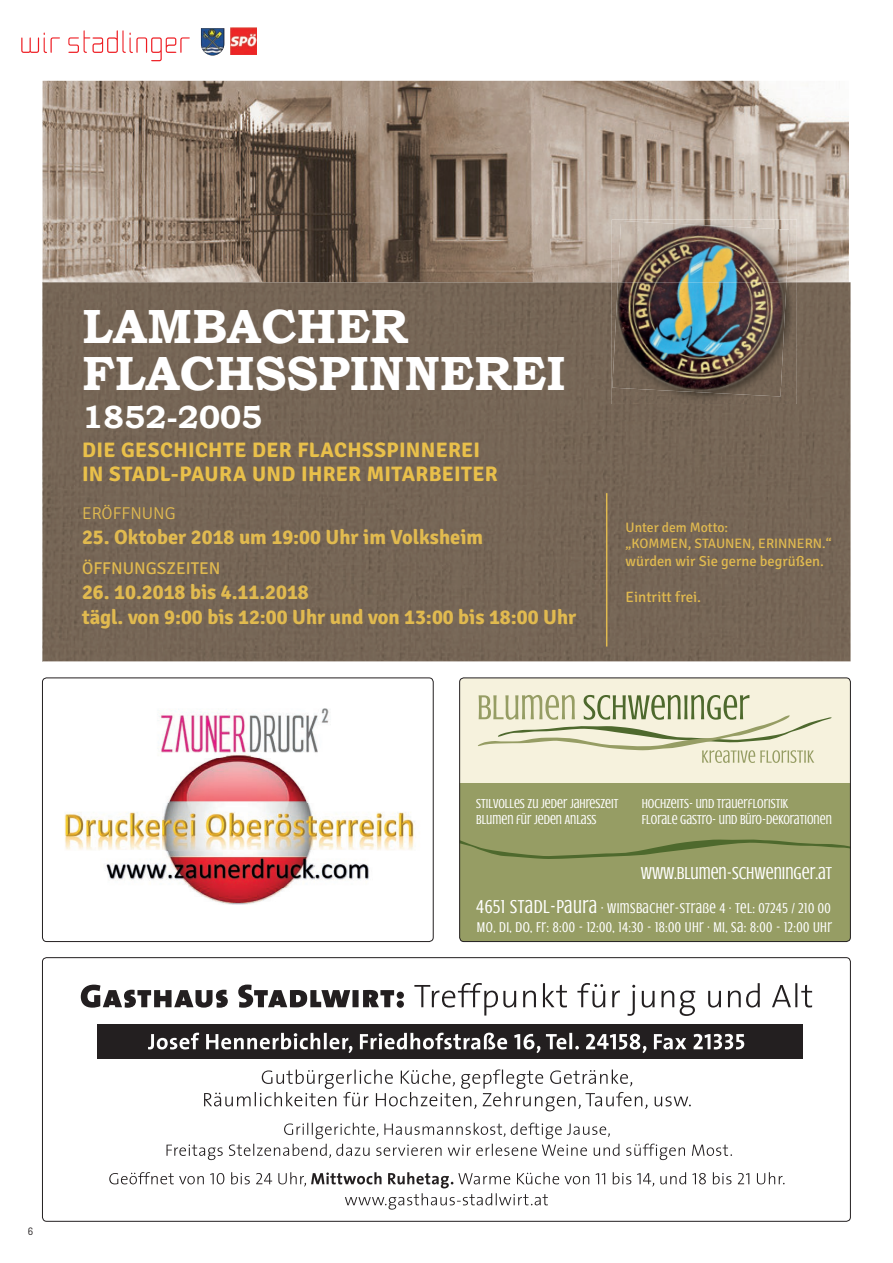
<style>
.page{position:relative;width:893px;height:1263px;background:#fff}
.page>*{position:absolute;margin:0;border:0;box-sizing:border-box;transform-origin:0 0}
.t1{font:700 48px/46.7px "Bookman Old Style";color:#fff}
.t2{font:700 31.95px "Bookman Old Style";color:#fff}
.t3{font:700 21px/24px "Signika";color:#e9c04a}
.t4{font:700 20.55px/24.6px "Signika";color:#e1ba4f}
.t5{font:17.85px "Crushed";color:#fff}
.t6{font:17.1px "Signika";color:#e1ba4f}
.t7{font:300 17.1px "Signika";color:#e1ba4f}
.t8{font:15px "Signika";color:#e1ba4f}
.t9{font:14.55px/18.3px "Crushed";letter-spacing:.025em;color:#fff}
.t10{font:14.55px "Signika";color:#e1ba4f}
.t11{font:13.65px/16.5px "Signika";color:#e1ba4f}
.t12{font:13.35px/16px "Crushed";color:#fff}
.t13{font:10.5px "CADIN Caps";color:#231f20}
.s1{font-size:19.2px}
.s2{font-size:15.3px}
</style>
<div class="page">
<img style="left:201px;top:28px;width:23px;height:28px">
<svg style="left:21px;top:30px;width:169px;height:31px"></svg>
<img style="left:230px;top:28px;width:27px;height:26px">
<img style="left:158px;top:708px;width:171px;height:45px">
<img style="left:167px;top:754px;width:142px;height:151px">
<img style="left:64px;top:804px;width:351px;height:46px">
<img style="left:106px;top:850px;width:263px;height:37px">
<div style="left:42px;top:678px;width:391px;height:264px;border:1px solid #231f20;border-radius:4px"></div>
<div style="left:460px;top:678px;width:390px;height:263px;background:#f6f2dd;border-radius:4px"></div>
<div style="left:460px;top:783px;width:390px;height:158px;background:#969d64"></div>
<svg style="left:478px;top:695px;width:354px;height:68px"></svg>
<svg style="left:461px;top:839px;width:388px;height:20px"></svg>
<div style="left:459px;top:678px;width:392px;height:264px;border:1px solid #231f20;border-radius:4px"></div>
<div style="left:97px;top:1025px;width:706px;height:34px;background:#231f20"></div>
<svg style="left:109px;top:1172px;width:676px;height:37px"></svg>
<svg style="left:167px;top:1123px;width:565px;height:37px"></svg>
<svg style="left:204px;top:1069px;width:487px;height:42px"></svg>
<svg style="left:148px;top:1033px;width:596px;height:20px"></svg>
<svg style="left:81px;top:983px;width:731px;height:33px"></svg>
<img style="left:42px;top:81px;width:807px;height:580px">
<div style="left:43px;top:282px;width:808px;height:379px;background:#766656"></div>
<img style="left:612px;top:220px;width:185px;height:184px">
<img style="left:618px;top:221px;width:171px;height:61px">
<img style="left:612px;top:282px;width:174px;height:114px">
<hr style="left:606px;top:493px;width:1px;height:153px;background:#e1ba4f">
<h1 class="t1" style="left:82px;top:303px;width:485px">LAMBACHER<br>FLACHSSPINNEREI</h1>
<h2 class="t2" style="left:82px;top:398px;width:182px">1852-2005</h2>
<h3 class="t3" style="left:82px;top:438px;width:417px">DIE GESCHICHTE DER FLACHSSPINNEREI<br>IN STADL-PAURA UND IHRER MITARBEITER</h3>
<p class="t7" style="left:82px;top:504px;width:95px">ERÖFFNUNG</p>
<h3 class="t4" style="left:82px;top:525px;width:403px">25. Oktober 2018 um 19:00 Uhr im Volksheim</h3>
<p class="t6" style="left:82px;top:559px;width:140px">ÖFFNUNGSZEITEN</p>
<h3 class="t4" style="left:82px;top:580px;width:496px">26. 10.2018 bis 4.11.2018<br>tägl. von 9:00 bis 12:00 Uhr und von 13:00 bis 18:00 Uhr</h3>
<p class="t11" style="left:626px;top:519px;width:207px">Unter dem Motto:<br>„KOMMEN, STAUNEN, ERINNERN.“</p>
<p class="t10" style="left:626px;top:553px;width:200px">würden wir Sie gerne begrüßen.</p>
<p class="t8" style="left:626px;top:588px;width:77px">Eintritt frei.</p>
<p class="t12" style="left:476px;top:796px;width:144px">STILVOLLES ZU JEDER JAHRESZEIT<br>BLUMEN FÜR JEDEN ANLASS</p>
<p class="t12" style="left:642px;top:796px;width:192px">HOCHZEITS- UND TRAUERFLORISTIK<br>FLORALE GASTRO- UND BÜRO-DEKORATIONEN</p>
<h3 class="t5" style="left:641px;top:863px;width:193px">WWW.BLUMEN-SCHWENINGER.AT</h3>
<p class="t9" style="left:476px;top:899px;width:357px"><span class="s1">4651 STADL-PAURA</span> <span class="s2">·</span> WIMSBACHER-STRAßE 4 · TEL: 07245 / 210 00<br>MO, DI, DO, FR: 8:00 - 12:00, 14:30 - 18:00 UHR · MI, SA: 8:00 - 12:00 UHR</p>
<p class="t13" style="left:28px;top:1225px;width:7px">6</p>
</div>
